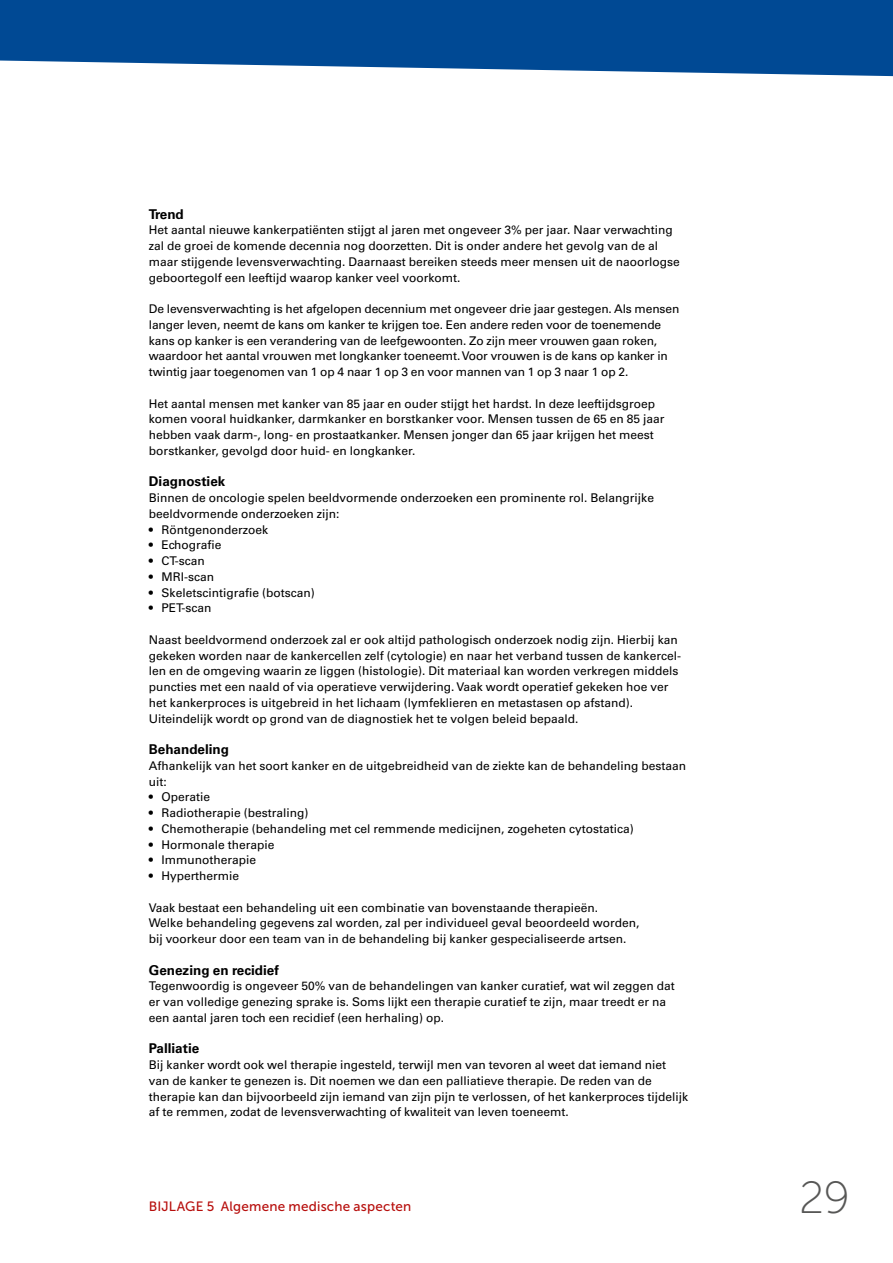
<style>
.page{position:relative;width:893px;height:1263px;background:#fff}
.page>*{position:absolute;margin:0;border:0;box-sizing:border-box;transform-origin:0 0}
.t1{font:45px "Museo Sans 100";color:#575756}
.t2{font:700 13.5px "Univers LT";color:#000}
.t3{font:13.5px "Museo Sans 500";letter-spacing:.015em;color:#b70e0c}
.t4{font:12px/15.8px "Univers LT";color:#000}
</style>
<div class="page">
<svg style="left:0;top:0;width:893px;height:76px;background:#195b9e"></svg>
<p class="t2" style="left:149px;top:206px;width:37px">Trend</p>
<p class="t4" style="left:149px;top:222px;width:532px">Het aantal nieuwe kankerpatiënten stijgt al jaren met ongeveer 3% per jaar. Naar verwachting zal de groei de komende decennia nog doorzetten. Dit is onder andere het gevolg van de al maar stijgende levensverwachting. Daarnaast bereiken steeds meer mensen uit de naoorlogse geboortegolf een leeftijd waarop kanker veel voorkomt.</p>
<p class="t4" style="left:149px;top:301px;width:532px">De levensverwachting is het afgelopen decennium met ongeveer drie jaar gestegen. Als mensen langer leven, neemt de kans om kanker te krijgen toe. Een andere reden voor de toenemende kans op kanker is een verandering van de leefgewoonten. Zo zijn meer vrouwen gaan roken, waardoor het aantal vrouwen met longkanker toeneemt. Voor vrouwen is de kans op kanker in twintig jaar toegenomen van 1 op 4 naar 1 op 3 en voor mannen van 1 op 3 naar 1 op 2.</p>
<p class="t4" style="left:149px;top:395px;width:517px">Het aantal mensen met kanker van 85 jaar en ouder stijgt het hardst. In deze leeftijdsgroep komen vooral huidkanker, darmkanker en borstkanker voor. Mensen tussen de 65 en 85 jaar hebben vaak darm-, long- en prostaatkanker. Mensen jonger dan 65 jaar krijgen het meest borstkanker, gevolgd door huid- en longkanker.</p>
<p class="t2" style="left:149px;top:474px;width:78px">Diagnostiek</p>
<p class="t4" style="left:149px;top:490px;width:507px">Binnen de oncologie spelen beeldvormende onderzoeken een prominente rol. Belangrijke beeldvormende onderzoeken zijn:</p>
<p class="t4" style="left:149px;top:521px;width:121px">• Röntgenonderzoek</p>
<p class="t4" style="left:149px;top:537px;width:74px">• Echografie</p>
<p class="t4" style="left:149px;top:553px;width:58px">• CT-scan</p>
<p class="t4" style="left:149px;top:569px;width:67px">• MRI-scan</p>
<p class="t4" style="left:149px;top:584px;width:168px">• Skeletscintigrafie (botscan)</p>
<p class="t4" style="left:149px;top:600px;width:64px">• PET-scan</p>
<p class="t4" style="left:149px;top:632px;width:534px">Naast beeldvormend onderzoek zal er ook altijd pathologisch onderzoek nodig zijn. Hierbij kan gekeken worden naar de kankercellen zelf (cytologie) en naar het verband tussen de kankercel&shy;len en de omgeving waarin ze liggen (histologie). Dit materiaal kan worden verkregen middels puncties met een naald of via operatieve verwijdering. Vaak wordt operatief gekeken hoe ver het kankerproces is uitgebreid in het lichaam (lymfeklieren en metastasen op afstand).<br>Uiteindelijk wordt op grond van de diagnostiek het te volgen beleid bepaald.</p>
<p class="t2" style="left:149px;top:741px;width:82px">Behandeling</p>
<p class="t4" style="left:149px;top:758px;width:539px">Afhankelijk van het soort kanker en de uitgebreidheid van de ziekte kan de behandeling bestaan uit:</p>
<p class="t4" style="left:149px;top:789px;width:63px">• Operatie</p>
<p class="t4" style="left:149px;top:805px;width:161px">• Radiotherapie (bestraling)</p>
<p class="t4" style="left:149px;top:821px;width:486px">• Chemotherapie (behandeling met cel remmende medicijnen, zogeheten cytostatica)</p>
<p class="t4" style="left:149px;top:836px;width:127px">• Hormonale therapie</p>
<p class="t4" style="left:149px;top:852px;width:109px">• Immunotherapie</p>
<p class="t4" style="left:149px;top:868px;width:92px">• Hyperthermie</p>
<p class="t4" style="left:149px;top:899px;width:492px">Vaak bestaat een behandeling uit een combinatie van bovenstaande therapieën.<br>Welke behandeling gegevens zal worden, zal per individueel geval beoordeeld worden, bij voorkeur door een team van in de behandeling bij kanker gespecialiseerde artsen.</p>
<p class="t2" style="left:149px;top:962px;width:132px">Genezing en recidief</p>
<p class="t4" style="left:149px;top:978px;width:527px">Tegenwoordig is ongeveer 50% van de behandelingen van kanker curatief, wat wil zeggen dat er van volledige genezing sprake is. Soms lijkt een therapie curatief te zijn, maar treedt er na een aantal jaren toch een recidief (een herhaling) op.</p>
<p class="t2" style="left:149px;top:1041px;width:52px">Palliatie</p>
<p class="t4" style="left:149px;top:1057px;width:541px">Bij kanker wordt ook wel therapie ingesteld, terwijl men van tevoren al weet dat iemand niet van de kanker te genezen is. Dit noemen we dan een palliatieve therapie. De reden van de therapie kan dan bijvoorbeeld zijn iemand van zijn pijn te verlossen, of het kankerproces tijdelijk af te remmen, zodat de levensverwachting of kwaliteit van leven toeneemt.</p>
<p class="t3" style="left:149px;top:1199px;width:264px">BIJLAGE 5 Algemene medische aspecten</p>
<h1 class="t1" style="left:799px;top:1173px;width:52px">29</h1>
</div>
